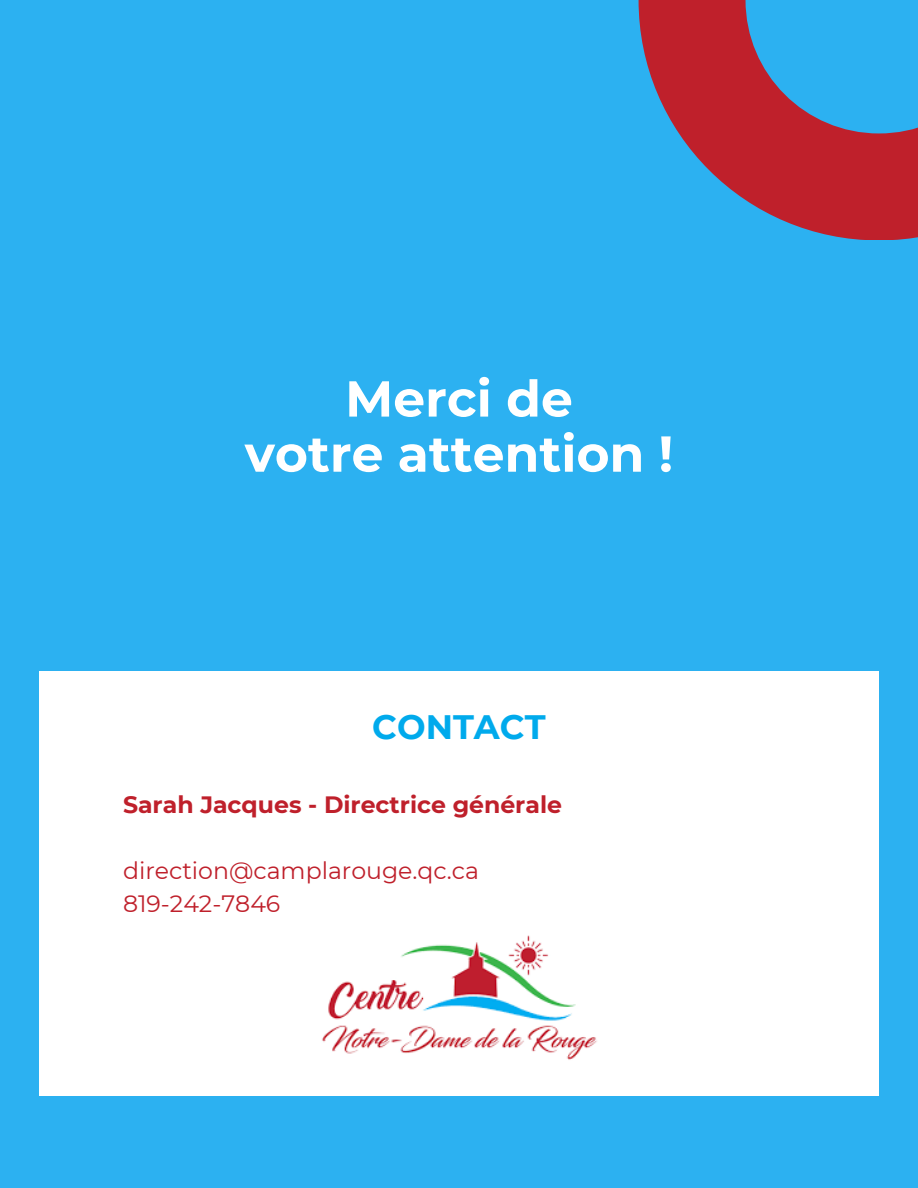
<style>
.page{position:relative;width:918px;height:1188px;background:#2cb1f1}
.page>*{position:absolute;margin:0;border:0;box-sizing:border-box;transform-origin:0 0}
.t1{font:700 50.4px/55.2px "Montserrat";color:#fff;text-align:center}
.t2{font:700 33.9px "Montserrat";color:#00aaec}
.t3{font:23.55px "Montserrat";color:#bf202b}
.t4{font:700 23.55px "Montserrat";color:#bf202b}
</style>
<div class="page">
<svg style="left:639px;top:0;width:279px;height:240px;fill:#bf202b"></svg>
<div style="left:39px;top:672px;width:840px;height:424px;background:#fff"></div>
<img style="left:322px;top:935px;width:275px;height:125px">
<p class="t1" style="left:245px;top:371px;width:430px">Merci de<br>votre attention !</p>
<p class="t2" style="left:372px;top:706px;width:175px">CONTACT</p>
<h1 class="t4" style="left:123px;top:791px;width:441px">Sarah Jacques - Directrice générale</h1>
<h2 class="t3" style="left:123px;top:856px;width:358px">direction@camplarouge.qc.ca</h2>
<h3 class="t3" style="left:123px;top:889px;width:159px">819-242-7846</h3>
</div>
